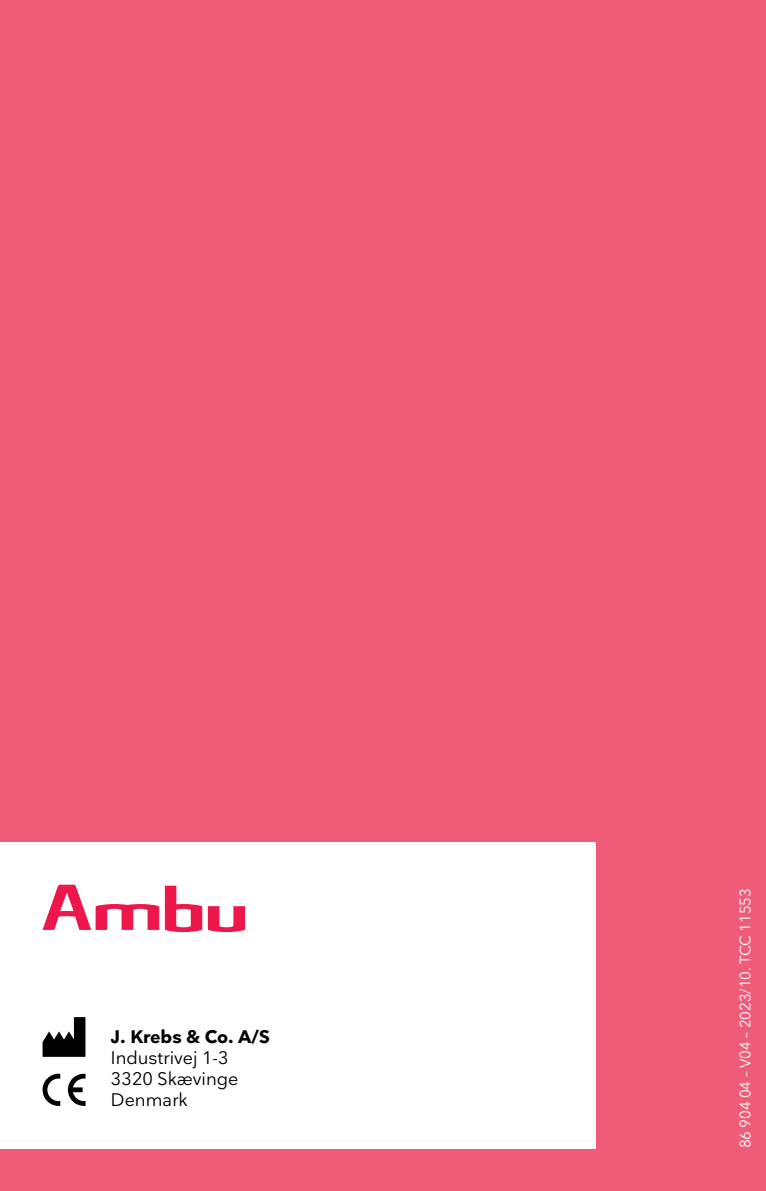
<style>
.page{position:relative;width:766px;height:1191px;background:#fff}
.page>*{position:absolute;margin:0;border:0;box-sizing:border-box;transform-origin:0 0}
.t1{font:18px/21px "Nationale";color:#000}
.t2{font:700 18px "Nationale";color:#000}
.t3{font:15px "Nationale";letter-spacing:-.01em;color:#fff}
</style>
<div class="page">
<div style="left:0;top:0;width:765px;height:1191px;background:#f05b78"></div>
<div style="left:0;top:842px;width:595px;height:306px;background:#fff"></div>
<svg style="left:208px;top:906px;width:37px;height:26px"></svg>
<svg style="left:165px;top:885px;width:37px;height:47px"></svg>
<svg style="left:43px;top:884px;width:116px;height:46px"></svg>
<svg style="left:43px;top:1017px;width:42px;height:39px"></svg>
<svg style="left:68px;top:1073px;width:18px;height:33px"></svg>
<svg style="left:43px;top:1073px;width:17px;height:33px"></svg>
<p class="t2" style="left:111px;top:1025px;width:160px">J. Krebs &amp; Co. A/S</p>
<p class="t1" style="left:111px;top:1046px;width:129px">Industrivej 1-3<br>3320 Skævinge<br>Denmark</p>
<p class="t3" style="left:735px;top:1148px;width:262px;rotate:-90deg">86 904 04 – V04 – 2023/10. TCC 11553</p>
</div>
